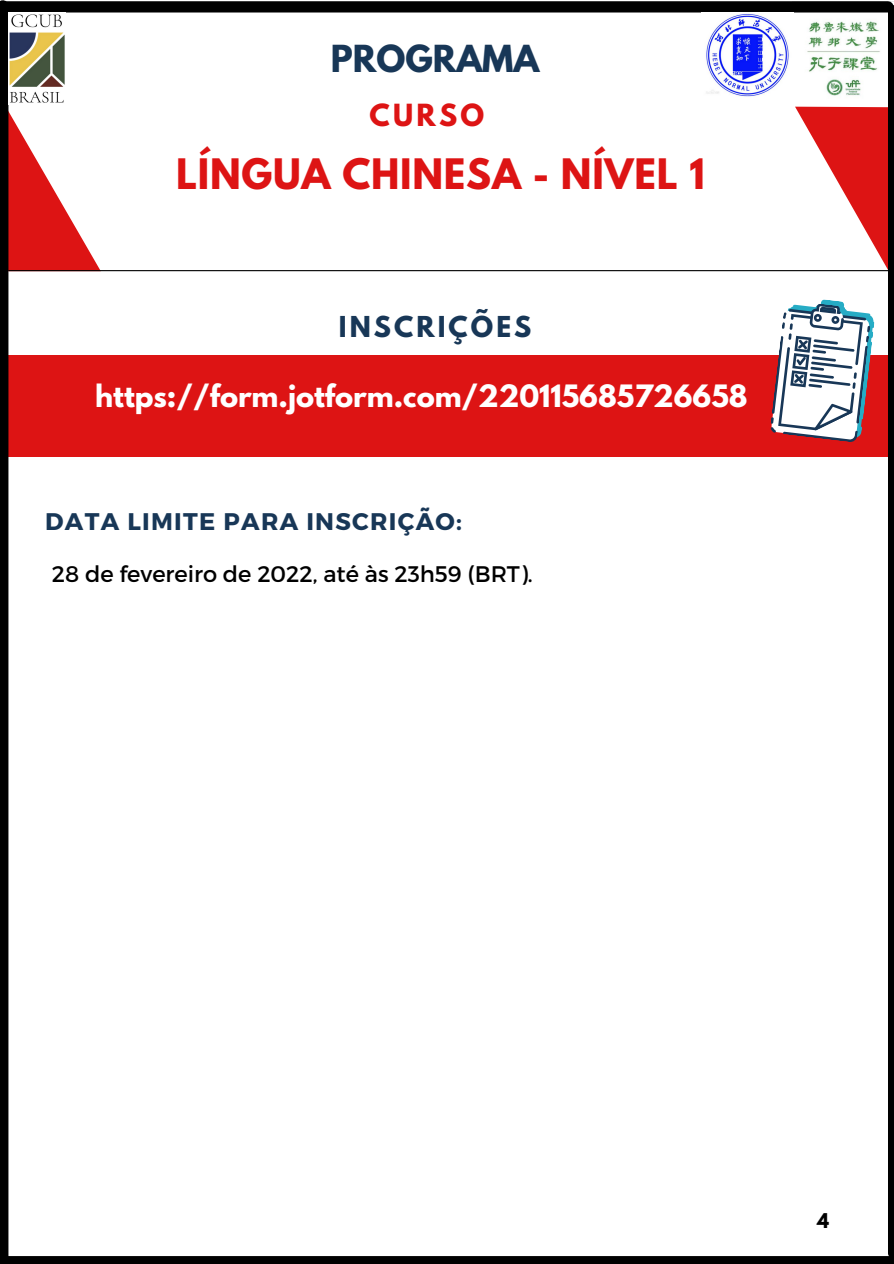
<style>
.page{position:relative;width:894px;height:1264px;background:#fff}
.page>*{position:absolute;margin:0;border:0;box-sizing:border-box;transform-origin:0 0}
.t1{font:700 37.2px "League Spartan";letter-spacing:.02em;color:#dd1414}
.t2{font:700 33px "League Spartan";color:#183757}
.t3{font:700 27.3px "League Spartan";color:#fff}
.t4{font:700 27px "League Spartan";letter-spacing:.12em;color:#dd1414}
.t5{font:700 25.5px "League Spartan";letter-spacing:.12em;color:#183757}
.t6{font:700 24px "Montserrat";letter-spacing:.055em;color:#183757}
.t7{font:22.5px "Montserrat";color:#000}
.t8{font:700 18px "League Spartan";color:#000}
</style>
<div class="page">
<div style="left:0;top:356px;width:893px;height:101px;background:#dd1414"></div>
<svg style="left:8px;top:1255px;width:885px;height:8px;background:#212121"></svg>
<svg style="left:8px;top:105px;width:92px;height:166px"></svg>
<div style="left:6px;top:1px;width:881px;height:12px;background:#000"></div>
<svg style="left:697px;top:1px;width:196px;height:355px"></svg>
<div style="left:0;top:6px;width:8px;height:1257px;background:#000"></div>
<div style="left:887px;top:11px;width:6px;height:1242px;background:#000"></div>
<img style="left:9px;top:14px;width:56px;height:89px">
<hr style="left:9px;top:270px;width:879px;height:1px;background:#000">
<svg style="left:769px;top:298px;width:106px;height:144px"></svg>
<img style="left:700px;top:13px;width:93px;height:84px">
<p class="t2" style="left:330px;top:42px;width:210px">PROGRAMA</p>
<p class="t4" style="left:369px;top:102px;width:116px">CURSO</p>
<p class="t1" style="left:176px;top:156px;width:530px">LÍNGUA CHINESA - NÍVEL 1</p>
<p class="t5" style="left:338px;top:314px;width:194px">INSCRIÇÕES</p>
<p class="t3" style="left:95px;top:382px;width:653px">https://form.jotform.com/220115685726658</p>
<p class="t6" style="left:45px;top:506px;width:418px">DATA LIMITE PARA INSCRIÇÃO:</p>
<p class="t7" style="left:52px;top:559px;width:482px">28 de fevereiro de 2022, até às 23h59 (BRT).</p>
<p class="t8" style="left:817px;top:1211px;width:13px">4</p>
</div>
